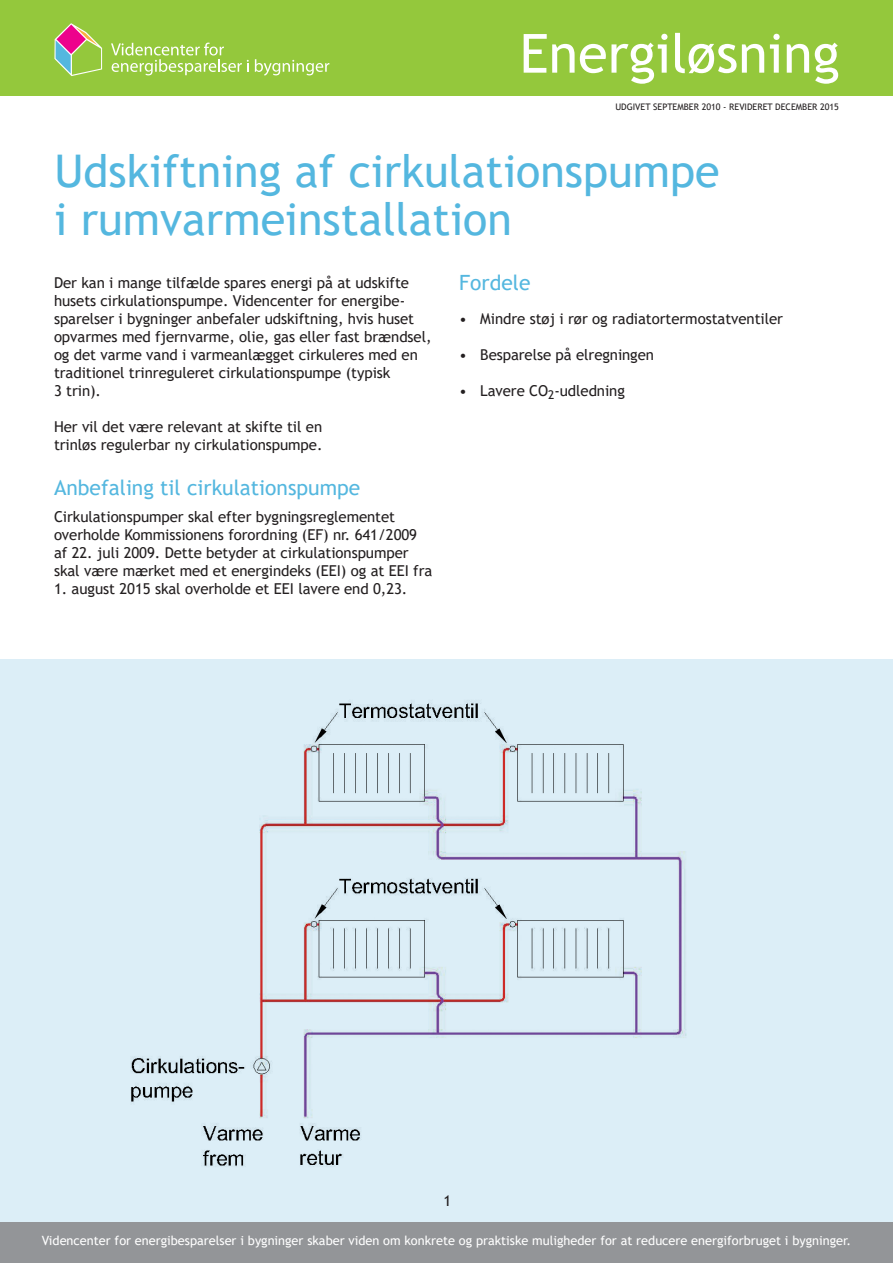
<style>
.page{position:relative;width:893px;height:1263px;background:#fff}
.page>*{position:absolute;margin:0;border:0;box-sizing:border-box;transform-origin:0 0}
.t1{font:54px "Trebuchet MS";color:#fff}
.t2{font:45px/48px "Trebuchet MS";color:#54b7df}
.t3{font:21px "Trebuchet MS";color:#54b7df}
.t4{font:15px/18px "Trebuchet MS";letter-spacing:-.005em;color:#231f20}
.t5{font:12.75px "Trebuchet MS";color:#fff}
.t6{font:9px "Trebuchet MS";color:#231f20}
</style>
<div class="page">
<div style="left:0;top:659px;width:893px;height:573px;background:#dceef7"></div>
<img style="left:131px;top:702px;width:555px;height:465px">
<div style="left:0;top:1222px;width:893px;height:41px;background:#939598"></div>
<div style="left:0;top:0;width:893px;height:95px;background:#94c83c"></div>
<svg style="left:255px;top:59px;width:74px;height:17px"></svg>
<svg style="left:111px;top:43px;width:138px;height:32px"></svg>
<svg style="left:54px;top:23px;width:48px;height:53px"></svg>
<h1 class="t1" style="left:520px;top:19px;width:322px">Energiløsning</h1>
<p class="t6" style="left:615px;top:102px;width:225px">UDGIVET SEPTEMBER 2010 - REVIDERET DECEMBER 2015</p>
<h2 class="t2" style="left:54px;top:147px;width:667px">Udskiftning af cirkulationspumpe i rumvarmeinstallation</h2>
<p class="t4" style="left:54px;top:274px;width:379px">Der kan i mange tilfælde spares energi på at udskifte husets cirkulationspumpe. Videncenter for energibe&shy;sparelser i bygninger anbefaler udskiftning, hvis huset opvarmes med fjernvarme, olie, gas eller fast brændsel, og det varme vand i varmeanlægget cirkuleres med en traditionel trinreguleret cirkulationspumpe (typisk<br>3 trin).</p>
<p class="t4" style="left:54px;top:418px;width:270px">Her vil det være relevant at skifte til en trinløs regulerbar ny cirkulationspumpe.</p>
<h3 class="t3" style="left:54px;top:474px;width:308px">Anbefaling til cirkulationspumpe</h3>
<p class="t4" style="left:54px;top:508px;width:380px">Cirkulationspumper skal efter bygningsreglementet overholde Kommissionens forordning (EF) nr. 641/2009 af 22. juli 2009. Dette betyder at cirkulationspumper skal være mærket med et energindeks (EEI) og at EEI fra</p>
<p class="t4" style="left:54px;top:580px;width:355px">1. august 2015 skal overholde et EEI lavere end 0,23.</p>
<h3 class="t3" style="left:459px;top:270px;width:73px">Fordele</h3>
<p class="t4" style="left:459px;top:310px;width:325px">• Mindre støj i rør og radiatortermostatventiler</p>
<p class="t4" style="left:459px;top:346px;width:196px">• Besparelse på elregningen</p>
<p class="t4" style="left:459px;top:382px;width:167px">• Lavere CO<sub>2</sub>-udledning</p>
<p class="t4" style="left:443px;top:1192px;width:9px">1</p>
<p class="t5" style="left:42px;top:1232px;width:811px">Videncenter for energibesparelser i bygninger skaber viden om konkrete og praktiske muligheder for at reducere energiforbruget i bygninger.</p>
</div>
